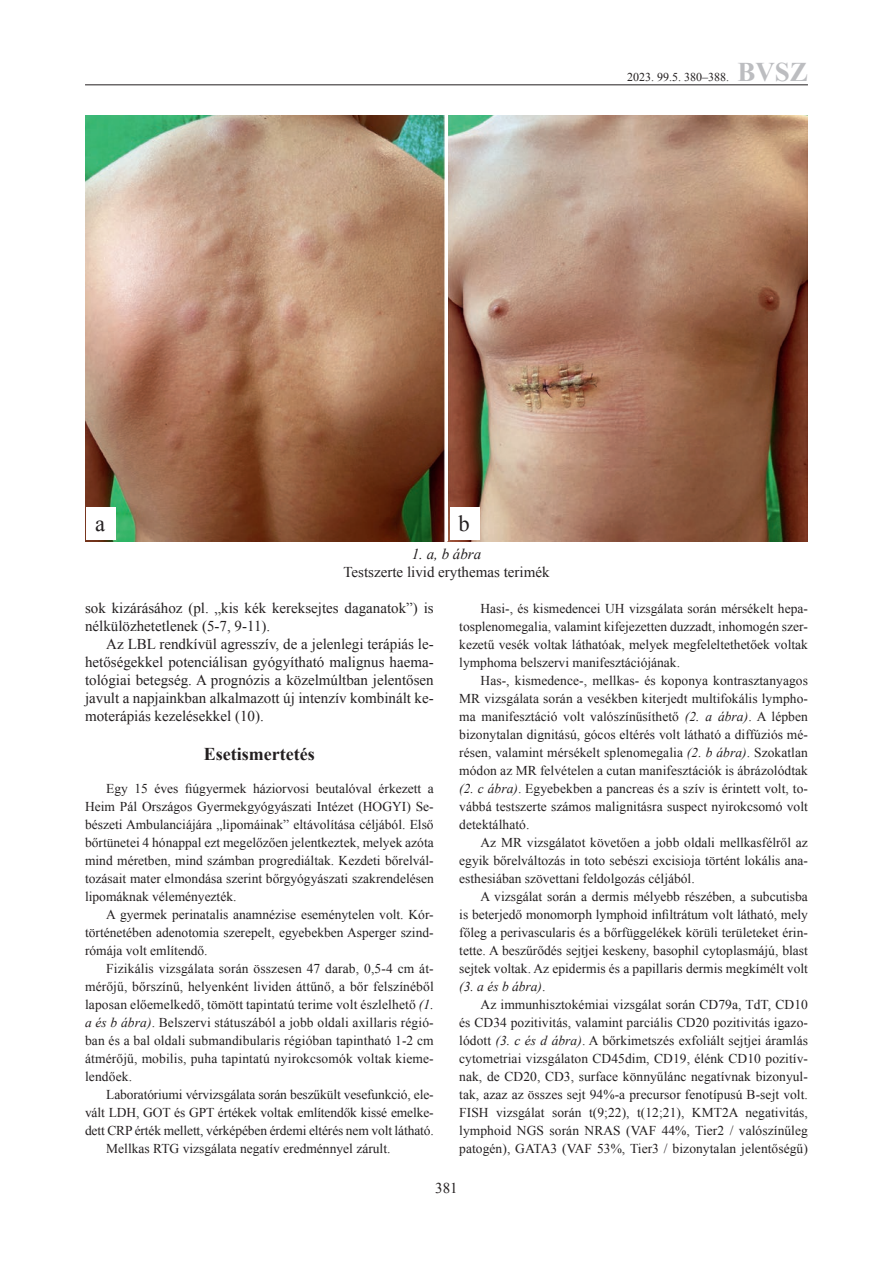
<style>
.page{position:relative;width:893px;height:1263px;background:#fff}
.page>*{position:absolute;margin:0;border:0;box-sizing:border-box;transform-origin:0 0}
.t1{font:700 27px "Times New Roman";color:#bcbdc0}
.a_b_c_d___FEKETE{font:22.5px "Times New Roman";color:#231f20}
.ESETISMERTETÉS_cím{font:700 18px "Times New Roman";color:#231f20}
.Kenyérszöveg{font:15px/18px "Times New Roman";color:#231f20}
.Ábraszövegek{font:15px "Times New Roman";color:#231f20}
.Ábraszövegek-2{font:italic 15px "Times New Roman";color:#231f20}
.ESETISMERTETÉS_szöveg__PETIT{font:13.5px/18px "Times New Roman";color:#231f20;text-align:justify}
.t2{font:12px "Times New Roman";color:#231f20}
.s1{font-style:italic}
</style>
<div class="page">
<hr style="left:85px;top:85px;width:723px;height:1px;background:#231f20">
<img style="left:85px;top:115px;width:723px;height:426px">
<svg style="left:85px;top:505px;width:34px;height:37px"></svg>
<svg style="left:448px;top:505px;width:34px;height:37px"></svg>
<hr style="left:445px;top:115px;width:3px;height:425px;background:#fff">
<p class="t2" style="left:627px;top:69px;width:103px">2023. 99.5. 380–388.</p>
<h1 class="t1" style="left:737px;top:53px;width:72px">BVSZ</h1>
<p class="a_b_c_d___FEKETE" style="left:95px;top:509px;width:11px">a</p>
<p class="a_b_c_d___FEKETE" style="left:459px;top:509px;width:13px">b</p>
<p class="Ábraszövegek-2" style="left:412px;top:544px;width:71px">1. a, b ábra</p>
<p class="Ábraszövegek" style="left:343px;top:562px;width:207px">Testszerte livid erythemas terimék</p>
<p class="Kenyérszöveg" style="left:85px;top:599px;width:350px">sok kizárásához (pl. „kis kék kereksejtes daganatok”) is nélkülözhetetlenek (5-7, 9-11).</p>
<p class="Kenyérszöveg" style="left:85px;top:635px;width:350px;text-align:justify;text-indent:21px">Az LBL rendkívül agresszív, de a jelenlegi terápiás le&shy;hetőségekkel potenciálisan gyógyítható malignus haema&shy;tológiai betegség. A prognózis a közelmúltban jelentősen javult a napjainkban alkalmazott új intenzív kombinált ke&shy;moterápiás kezelésekkel (10).</p>
<p class="ESETISMERTETÉS_cím" style="left:204px;top:742px;width:112px">Esetismertetés</p>
<p class="ESETISMERTETÉS_szöveg__PETIT" style="left:85px;top:779px;width:350px;text-indent:21px">Egy 15 éves fiúgyermek háziorvosi beutalóval érkezett a Heim Pál Országos Gyermekgyógyászati Intézet (HOGYI) Se&shy;bészeti Ambulanciájára „lipomáinak” eltávolítása céljából. Első bőrtünetei 4 hónappal ezt megelőzően jelentkeztek, melyek azóta mind méretben, mind számban progrediáltak. Kezdeti bőrelvál&shy;tozásait mater elmondása szerint bőrgyógyászati szakrendelésen lipomáknak véleményezték.</p>
<p class="ESETISMERTETÉS_szöveg__PETIT" style="left:85px;top:905px;width:350px;text-indent:21px">A gyermek perinatalis anamnézise eseménytelen volt. Kór&shy;történetében adenotomia szerepelt, egyebekben Asperger szind&shy;rómája volt említendő.</p>
<p class="ESETISMERTETÉS_szöveg__PETIT" style="left:85px;top:959px;width:350px;text-indent:21px">Fizikális vizsgálata során összesen 47 darab, 0,5-4 cm át&shy;mérőjű, bőrszínű, helyenként lividen áttűnő, a bőr felszínéből laposan előemelkedő, tömött tapintatú terime volt észlelhető <span class="s1">(1. a és b ábra)</span>. Belszervi státuszából a jobb oldali axillaris régió&shy;ban és a bal oldali submandibularis régióban tapintható 1-2 cm átmérőjű, mobilis, puha tapintatú nyirokcsomók voltak kieme&shy;lendőek.</p>
<p class="ESETISMERTETÉS_szöveg__PETIT" style="left:85px;top:1085px;width:350px;text-indent:21px">Laboratóriumi vérvizsgálata során beszűkült vesefunkció, ele&shy;vált LDH, GOT és GPT értékek voltak említendők kissé emelke&shy;dett CRP érték mellett, vérképében érdemi eltérés nem volt látható.</p>
<p class="ESETISMERTETÉS_szöveg__PETIT" style="left:106px;top:1139px;width:286px">Mellkas RTG vizsgálata negatív eredménnyel zárult.</p>
<p class="ESETISMERTETÉS_szöveg__PETIT" style="left:459px;top:599px;width:350px;text-indent:21px">Hasi-, és kismedencei UH vizsgálata során mérsékelt hepa&shy;tosplenomegalia, valamint kifejezetten duzzadt, inhomogén szer&shy;kezetű vesék voltak láthatóak, melyek megfeleltethetőek voltak lymphoma belszervi manifesztációjának.</p>
<p class="ESETISMERTETÉS_szöveg__PETIT" style="left:459px;top:671px;width:350px;text-indent:21px">Has-, kismedence-, mellkas- és koponya kontrasztanyagos MR vizsgálata során a vesékben kiterjedt multifokális lympho&shy;ma manifesztáció volt valószínűsíthető <span class="s1">(2. a ábra)</span>. A lépben bizonytalan dignitású, gócos eltérés volt látható a diffúziós mé&shy;résen, valamint mérsékelt splenomegalia <span class="s1">(2. b ábra)</span>. Szokatlan módon az MR felvételen a cutan manifesztációk is ábrázolódtak <span class="s1">(2. c ábra)</span>. Egyebekben a pancreas és a szív is érintett volt, to&shy;vábbá testszerte számos malignitásra suspect nyirokcsomó volt detektálható.</p>
<p class="ESETISMERTETÉS_szöveg__PETIT" style="left:459px;top:833px;width:350px;text-indent:21px">Az MR vizsgálatot követően a jobb oldali mellkasfélről az egyik bőrelváltozás in toto sebészi excisioja történt lokális ana&shy;esthesiában szövettani feldolgozás céljából.</p>
<p class="ESETISMERTETÉS_szöveg__PETIT" style="left:459px;top:887px;width:350px;text-indent:21px">A vizsgálat során a dermis mélyebb részében, a subcutisba is beterjedő monomorph lymphoid infiltrátum volt látható, mely főleg a perivascularis és a bőrfüggelékek körüli területeket érin&shy;tette. A beszűrődés sejtjei keskeny, basophil cytoplasmájú, blast sejtek voltak. Az epidermis és a papillaris dermis megkímélt volt <span class="s1">(3. a és b ábra)</span>.</p>
<p class="ESETISMERTETÉS_szöveg__PETIT" style="left:459px;top:995px;width:350px;text-indent:21px">Az immunhisztokémiai vizsgálat során CD79a, TdT, CD10 és CD34 pozitivitás, valamint parciális CD20 pozitivitás igazo&shy;lódott <span class="s1">(3. c és d ábra)</span>. A bőrkimetszés exfoliált sejtjei áramlás cytometriai vizsgálaton CD45dim, CD19, élénk CD10 pozitív&shy;nak, de CD20, CD3, surface könnyűlánc negatívnak bizonyul&shy;tak, azaz az összes sejt 94%-a precursor fenotípusú B-sejt volt.<br>FISH vizsgálat során t(9;22), t(12;21), KMT2A negativitás, lymphoid NGS során NRAS (VAF 44%, Tier2 / valószínűleg patogén), GATA3 (VAF 53%, Tier3 / bizonytalan jelentőségű)</p>
<p class="Kenyérszöveg" style="left:435px;top:1178px;width:24px">381</p>
</div>
